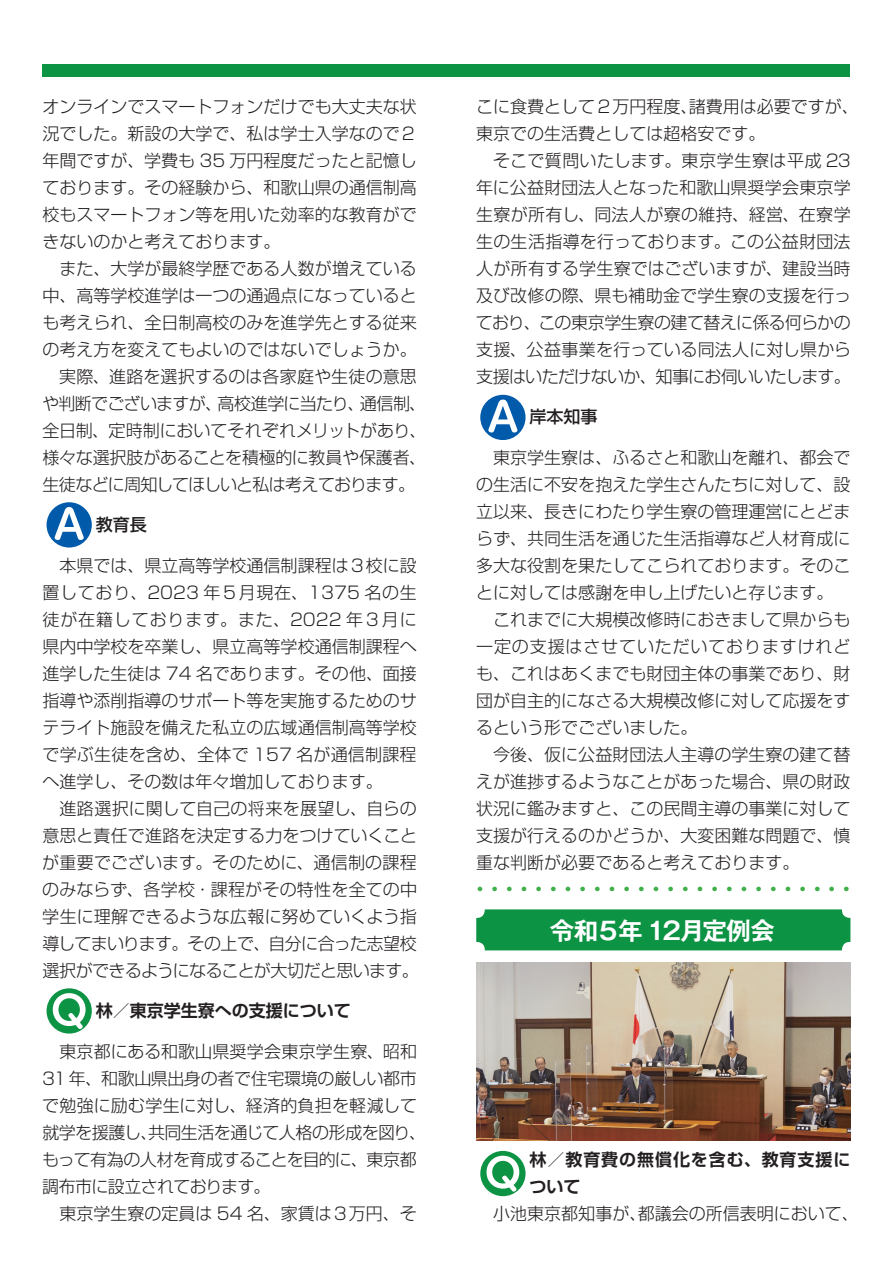
<style>
.page{position:relative;width:893px;height:1263px;background:#fff}
.page>*{position:absolute;margin:0;border:0;box-sizing:border-box;transform-origin:0 0}
.t1{font:700 24.45px "Gothic MB101 Pro De";letter-spacing:-.055em;color:#fff}
.t2{font:300 16.95px/27px "Shin Go Pro";color:#231f20;text-align:justify}
.t3{font:300 16.95px/27px "Shin Go Pro";letter-spacing:-.025em;color:#231f20}
.t4{font:300 16.95px "Shin Go Pro";letter-spacing:-.045em;color:#231f20}
.t5{font:300 16.95px "Shin Go Pro";letter-spacing:-.05em;color:#231f20}
.t6{font:700 16.95px/27px "Shin Go Pro De";letter-spacing:.055em;color:#231f20}
.t7{font:700 16.95px "Shin Go Pro De";color:#231f20}
.t8{font:500 16.95px "Shin Go Pro";color:#231f20}
.t9{font:700 15.9px "Shin Go Pro";color:#40ae49}
</style>
<div class="page">
<svg style="left:47px;top:502px;width:45px;height:45px"></svg>
<svg style="left:47px;top:988px;width:45px;height:45px"></svg>
<svg style="left:480px;top:395px;width:46px;height:45px"></svg>
<div style="left:477px;top:910px;width:373px;height:40px;background:#0d9344;border-radius:9px"></div>
<div style="left:476px;top:909px;width:374px;height:41px;border:2px solid #0d9344;border-radius:9px"></div>
<svg style="left:480px;top:1151px;width:46px;height:45px"></svg>
<div style="left:43px;top:64px;width:807px;height:13px;background:#0d9344"></div>
<img style="left:476px;top:962px;width:374px;height:179px">
<p class="t2" style="left:43px;top:91px;width:376px">オンラインでスマートフォンだけでも大丈夫な状況でした。新設の大学で、私は学士入学なので２年間ですが、学費も 35 万円程度だったと記憶しております。その経験から、和歌山県の通信制高校もスマートフォン等を用いた効率的な教育ができないのかと考えております。</p>
<p class="t2" style="left:60px;top:253px;width:359px">また、大学が最終学歴である人数が増えている</p>
<p class="t2" style="left:43px;top:280px;width:376px">中、高等学校進学は一つの通過点になっていると</p>
<p class="t2" style="left:43px;top:307px;width:376px">も考えられ、全日制高校のみを進学先とする従来</p>
<p class="t2" style="left:43px;top:334px;width:376px">の考え方を変えてもよいのではないでしょうか。</p>
<p class="t2" style="left:59px;top:361px;width:359px">実際、進路を選択するのは各家庭や生徒の意思</p>
<p class="t4" style="left:42px;top:389px;width:386px">や判断でございますが、高校進学に当たり、通信制、</p>
<p class="t2" style="left:42px;top:415px;width:385px">全日制、定時制においてそれぞれメリットがあり、</p>
<p class="t2" style="left:42px;top:442px;width:385px">様々な選択肢があることを積極的に教員や保護者、</p>
<p class="t5" style="left:42px;top:470px;width:374px">生徒などに周知してほしいと私は考えております。</p>
<p class="t8" style="left:96px;top:511px;width:53px">教育長</p>
<p class="t2" style="left:43px;top:550px;width:376px;text-indent:17px">本県では、県立高等学校通信制課程は３校に設置しており、2023 年５月現在、1375 名の生徒が在籍しております。また、2022 年３月に県内中学校を卒業し、県立高等学校通信制課程へ進学した生徒は 74 名であります。その他、面接指導や添削指導のサポート等を実施するためのサテライト施設を備えた私立の広域通信制高等学校で学ぶ生徒を含め、全体で 157 名が通信制課程へ進学し、その数は年々増加しております。</p>
<p class="t2" style="left:42px;top:793px;width:378px;text-indent:17px">進路選択に関して自己の将来を展望し、自らの意思と責任で進路を決定する力をつけていくことが重要でございます。そのために、通信制の課程のみならず、各学校・課程がその特性を全ての中学生に理解できるような広報に努めていくよう指導してまいります。その上で、自分に合った志望校選択ができるようになることが大切だと思います。</p>
<p class="t7" style="left:96px;top:997px;width:257px">林／東京学生寮への支援について</p>
<p class="t3" style="left:42px;top:1036px;width:386px;text-indent:17px">東京都にある和歌山県奨学会東京学生寮、昭和<br>31 年、和歌山県出身の者で住宅環境の厳しい都市で勉強に励む学生に対し、経済的負担を軽減して就学を援護し、共同生活を通じて人格の形成を図り、もって有為の人材を育成することを目的に、東京都調布市に設立されております。</p>
<p class="t2" style="left:60px;top:1198px;width:359px">東京学生寮の定員は 54 名、家賃は３万円、そ</p>
<p class="t2" style="left:476px;top:91px;width:384px">こに食費として２万円程度、諸費用は必要ですが、東京での生活費としては超格安です。</p>
<p class="t2" style="left:476px;top:145px;width:377px;text-indent:17px">そこで質問いたします。東京学生寮は平成 23年に公益財団法人となった和歌山県奨学会東京学生寮が所有し、同法人が寮の維持、経営、在寮学生の生活指導を行っております。この公益財団法人が所有する学生寮ではございますが、建設当時及び改修の際、県も補助金で学生寮の支援を行っており、この東京学生寮の建て替えに係る何らかの支援、公益事業を行っている同法人に対し県から支援はいただけないか、知事にお伺いいたします。</p>
<p class="t8" style="left:530px;top:403px;width:70px">岸本知事</p>
<p class="t2" style="left:476px;top:442px;width:376px;text-indent:17px">東京学生寮は、ふるさと和歌山を離れ、都会での生活に不安を抱えた学生さんたちに対して、設立以来、長きにわたり学生寮の管理運営にとどまらず、共同生活を通じた生活指導など人材育成に多大な役割を果たしてこられております。そのことに対しては感謝を申し上げたいと存じます。</p>
<p class="t2" style="left:476px;top:604px;width:376px;text-indent:17px">これまでに大規模改修時におきまして県からも一定の支援はさせていただいておりますけれども、これはあくまでも財団主体の事業であり、財団が自主的になさる大規模改修に対して応援をするという形でございました。</p>
<p class="t2" style="left:476px;top:739px;width:376px;text-indent:17px">今後、仮に公益財団法人主導の学生寮の建て替えが進捗するようなことがあった場合、県の財政状況に鑑みますと、この民間主導の事業に対して支援が行えるのかどうか、大変困難な問題で、慎重な判断が必要であると考えております。</p>
<p class="t9" style="left:472px;top:877px;width:384px">・・・・・・・・・・・・・・・・・・・・・・・・・・</p>
<h1 class="t1" style="left:550px;top:910px;width:226px">令和５年 12月定例会</h1>
<p class="t6" style="left:530px;top:1144px;width:322px">林／教育費の無償化を含む、教育支援について</p>
<p class="t2" style="left:493px;top:1198px;width:367px">小池東京都知事が、都議会の所信表明において、</p>
</div>
